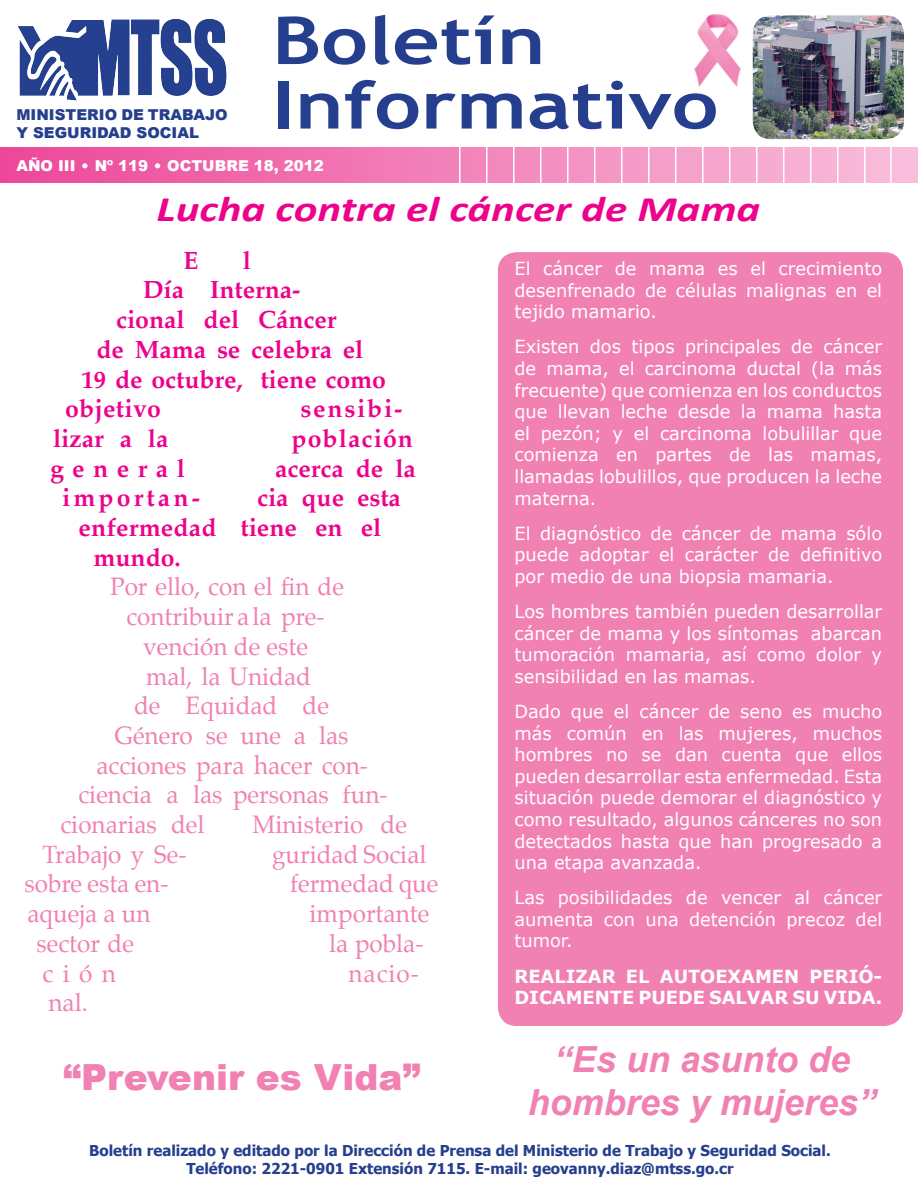
<style>
.page{position:relative;width:918px;height:1188px;background:#fff}
.page>*{position:absolute;margin:0;border:0;box-sizing:border-box;transform-origin:0 0}
.t1{font:700 66px/64.5px "Trebuchet MS";color:#253f8e;scale:1.25 1}
.t2{font:italic 700 36px/43.2px "Arial";color:#f181b2;text-align:center}
.t3{font:italic 700 36px "Calibri";color:#ed028c;scale:1.25 1}
.t4{font:900 36px "Arial";color:#f181b2}
.t5{font:24.75px "Palatino";color:#f181b2}
.t6{font:700 24.75px "Palatino";color:#ed028c}
.t7{font:700 24.75px "Palatino";letter-spacing:.045em;color:#ed028c}
.t8{font:700 24.75px "Palatino";letter-spacing:.13em;color:#ed028c}
.t9{font:700 24.75px "Palatino";letter-spacing:.075em;color:#ed028c}
.t10{font:700 24.75px "Palatino";letter-spacing:.345em;color:#ed028c}
.t11{font:18px/21.6px "Verdana";color:#fff;text-align:justify}
.t12{font:700 18px/21.6px "Verdana";color:#fff}
.t13{font:700 15px/18px "Tahoma";color:#253f8e;text-align:center}
.t14{font:900 15px/18px "Arial";color:#253f8e}
.t15{font:900 15px "Arial";color:#fff}
.s1{font-family:"Palatino";font-weight:400}
</style>
<div class="page">
<div style="left:499px;top:253px;width:403px;height:772px;background:#f181b2;border-radius:18px"></div>
<div style="left:498px;top:252px;width:405px;height:774px;border:2px solid #f181b2;border-radius:18px"></div>
<img style="left:18px;top:18px;width:209px;height:83px">
<img style="left:753px;top:15px;width:151px;height:124px">
<div style="left:0;top:147px;width:918px;height:36px;background:linear-gradient(to right,#ed4799,#f9c1dd)"></div>
<hr style="left:890px;top:146px;width:2px;height:37px;background:#fff">
<hr style="left:864px;top:147px;width:2px;height:37px;background:#fff">
<hr style="left:837px;top:147px;width:1px;height:37px;background:#fff">
<hr style="left:810px;top:147px;width:2px;height:37px;background:#fff">
<hr style="left:783px;top:147px;width:1px;height:37px;background:#fff">
<hr style="left:756px;top:147px;width:2px;height:37px;background:#fff">
<hr style="left:729px;top:147px;width:1px;height:37px;background:#fff">
<hr style="left:702px;top:147px;width:2px;height:37px;background:#fff">
<hr style="left:675px;top:147px;width:1px;height:37px;background:#fff">
<hr style="left:648px;top:147px;width:2px;height:37px;background:#fff">
<hr style="left:621px;top:147px;width:1px;height:37px;background:#fff">
<hr style="left:594px;top:147px;width:2px;height:37px;background:#fff">
<hr style="left:567px;top:147px;width:1px;height:37px;background:#fff">
<hr style="left:540px;top:147px;width:2px;height:37px;background:#fff">
<hr style="left:513px;top:147px;width:1px;height:37px;background:#fff">
<hr style="left:486px;top:147px;width:2px;height:37px;background:#fff">
<hr style="left:459px;top:147px;width:1px;height:37px;background:#fff">
<img style="left:695px;top:14px;width:46px;height:72px">
<p class="t14" style="left:16px;top:105px;width:213px">MINISTERIO DE TRABAJO<br>Y SEGURIDAD SOCIAL</p>
<h1 class="t1" style="left:272px;top:8px;width:359px">Boletín<br>Informativo</h1>
<p class="t15" style="left:16px;top:155px;width:176px">AÑO III <span class="s1">•</span> nº 119 <span class="s1">•</span> Octubre</p>
<p class="t15" style="left:254px;top:155px;width:72px">18, 2012</p>
<h2 class="t3" style="left:157px;top:186px;width:484px">Lucha contra el cáncer de Mama</h2>
<h3 class="t6" style="left:184px;top:239px;width:17px">E</h3>
<h3 class="t6" style="left:243px;top:239px;width:10px">l</h3>
<h3 class="t6" style="left:143px;top:269px;width:159px">Día Interna-</h3>
<h3 class="t6" style="left:116px;top:299px;width:222px">cional del Cáncer</h3>
<h3 class="t6" style="left:97px;top:328px;width:268px">de Mama se celebra el</h3>
<h3 class="t6" style="left:82px;top:358px;width:306px">19 de octubre, tiene como</h3>
<h3 class="t6" style="left:65px;top:388px;width:97px">objetivo</h3>
<h3 class="t9" style="left:301px;top:388px;width:103px">sensibi-</h3>
<h3 class="t6" style="left:53px;top:417px;width:117px">lizar a la</h3>
<h3 class="t7" style="left:292px;top:417px;width:123px">población</h3>
<h3 class="t10" style="left:50px;top:447px;width:136px">general</h3>
<h3 class="t6" style="left:275px;top:447px;width:143px">acerca de la</h3>
<h3 class="t8" style="left:62px;top:477px;width:140px">importan-</h3>
<h3 class="t6" style="left:257px;top:477px;width:145px">cia que esta</h3>
<h3 class="t6" style="left:79px;top:507px;width:304px">enfermedad tiene en el</h3>
<h3 class="t6" style="left:94px;top:536px;width:89px">mundo.</h3>
<h3 class="t5" style="left:110px;top:566px;width:235px">Por ello, con el fin de</h3>
<h3 class="t5" style="left:127px;top:596px;width:199px">contribuir a la pre-</h3>
<h3 class="t5" style="left:143px;top:626px;width:167px">vención de este</h3>
<h3 class="t5" style="left:146px;top:656px;width:167px">mal, la Unidad</h3>
<h3 class="t5" style="left:134px;top:685px;width:197px">de Equidad de</h3>
<h3 class="t5" style="left:115px;top:715px;width:236px">Género se une a las</h3>
<h3 class="t5" style="left:97px;top:745px;width:273px">acciones para hacer con-</h3>
<h3 class="t5" style="left:79px;top:774px;width:311px">ciencia a las personas fun-</h3>
<h3 class="t5" style="left:61px;top:804px;width:146px">cionarias del</h3>
<h3 class="t5" style="left:253px;top:804px;width:156px">Ministerio de</h3>
<h3 class="t5" style="left:43px;top:834px;width:145px">Trabajo y Se-</h3>
<h3 class="t5" style="left:272px;top:834px;width:156px">guridad Social</h3>
<h3 class="t5" style="left:25px;top:863px;width:145px">sobre esta en-</h3>
<h3 class="t5" style="left:290px;top:863px;width:150px">fermedad que</h3>
<h3 class="t5" style="left:28px;top:893px;width:124px">aqueja a un</h3>
<h3 class="t5" style="left:310px;top:893px;width:121px">importante</h3>
<h3 class="t5" style="left:37px;top:923px;width:99px">sector de</h3>
<h3 class="t5" style="left:329px;top:923px;width:96px">la pobla-</h3>
<h3 class="t5" style="left:43px;top:953px;width:75px">ción</h3>
<h3 class="t5" style="left:349px;top:953px;width:72px">nacio-</h3>
<h3 class="t5" style="left:49px;top:982px;width:41px">nal.</h3>
<p class="t11" style="left:514px;top:257px;width:369px">El cáncer de mama es el crecimiento desenfrenado de células malignas en el tejido mamario.</p>
<p class="t11" style="left:514px;top:336px;width:369px">Existen dos tipos principales de cáncer de mama, el carcinoma ductal (la más frecuente) que comienza en los conductos que llevan leche desde la mama hasta el pezón; y el carcinoma lobulillar que comienza en partes de las mamas, llamadas lobulillos, que producen la leche materna.</p>
<p class="t11" style="left:514px;top:522px;width:369px">El diagnóstico de cáncer de mama sólo puede adoptar el carácter de definitivo por medio de una biopsia mamaria.</p>
<p class="t11" style="left:514px;top:600px;width:369px">Los hombres también pueden desarrollar cáncer de mama y los síntomas abarcan tumoración mamaria, así como dolor y sensibilidad en las mamas.</p>
<p class="t11" style="left:514px;top:700px;width:369px">Dado que el cáncer de seno es mucho más común en las mujeres, muchos hombres no se dan cuenta que ellos pueden desarrollar esta enfermedad. Esta situación puede demorar el diagnóstico y como resultado, algunos cánceres no son detectados hasta que han progresado a una etapa avanzada.</p>
<p class="t11" style="left:514px;top:886px;width:369px">Las posibilidades de vencer al cáncer aumenta con una detención precoz del tumor.</p>
<p class="t12" style="left:514px;top:965px;width:369px">REALIZAR EL AUTOEXAMEN PERIÓ-<br>DICAMENTE PUEDE SALVAR SU VIDA.</p>
<h2 class="t4" style="left:63px;top:1051px;width:359px">“Prevenir es Vida”</h2>
<h2 class="t2" style="left:528px;top:1039px;width:350px">“Es un asunto de hombres y mujeres”</h2>
<p class="t13" style="left:89px;top:1141px;width:743px">Boletín realizado y editado por la Dirección de Prensa del Ministerio de Trabajo y Seguridad Social.<br>Teléfono: 2221-0901 Extensión 7115. E-mail: geovanny.diaz@mtss.go.cr</p>
</div>
